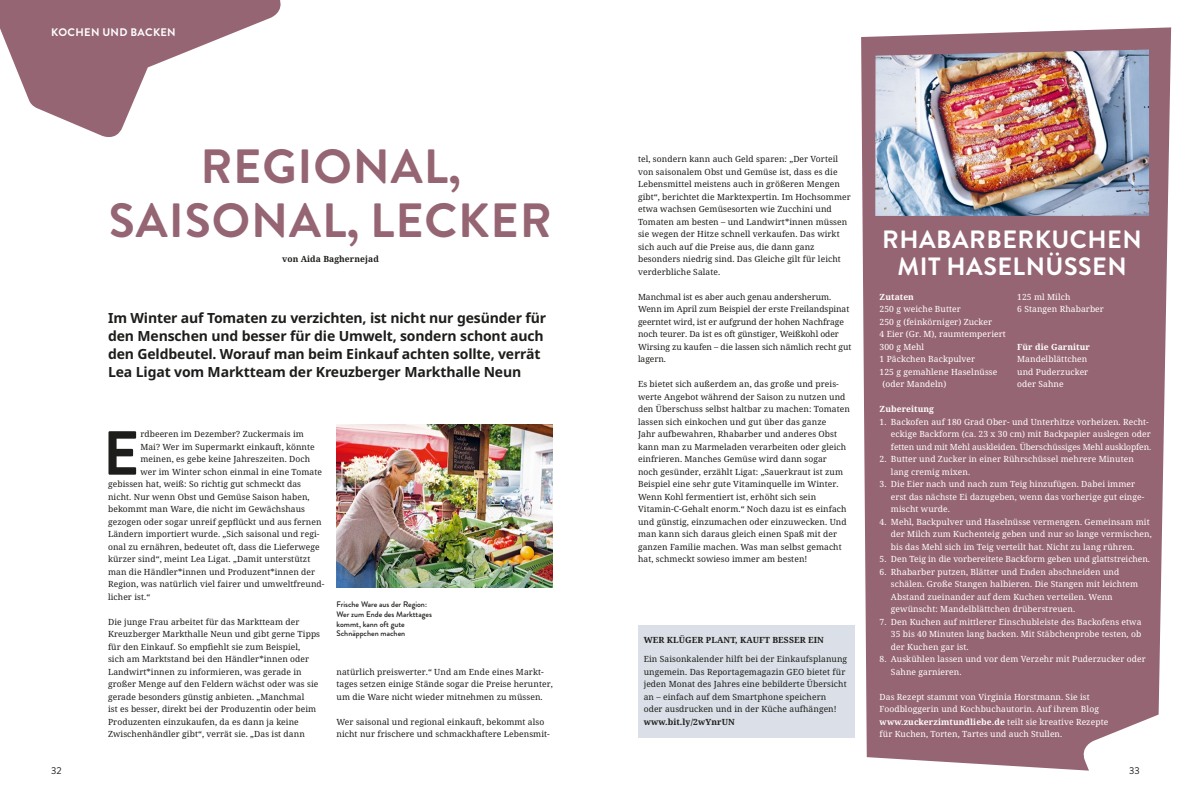
<style>
.page{position:relative;width:1191px;height:794px;background:#fff}
.page>*{position:absolute;margin:0;border:0;box-sizing:border-box;transform-origin:0 0}
.P_GSB_-_BODY_COPY_mD{font:700 62.1px "Brandon Grotesque";color:#1d1d1b}
.H2_Artikel{font:700 48px/54px "Brandon Grotesque";letter-spacing:.02em;color:#966574;text-align:center}
.H2_Artikel-2{font:700 25px/27px "Brandon Grotesque";letter-spacing:.02em;color:#fff;text-align:center}
.P_GSB_-_VORSPANN{font:700 14px/18px "Noto Sans";letter-spacing:-.01em;color:#1d1d1b}
.H1_Spitzmarke{font:700 11px "Brandon Grotesque";letter-spacing:.03em;color:#fff}
.t1{font:10px "Brandon Grotesque";color:#1d1d1b}
.P_GSB_-_BODY_COPY{font:8.5px/12.5px "Noto Serif";letter-spacing:.01em;color:#1d1d1b}
.P_GSB_-_BODY_COPY-2{font:8.5px/12.5px "Noto Serif";letter-spacing:.01em;color:#fff}
.P_GSB_-_BODY_COPY_mD-2{font:8.5px "Noto Serif";letter-spacing:.01em;color:#1d1d1b}
.P_Liste{font:8.5px/12.5px "Noto Serif";letter-spacing:.01em;color:#fff}
.P_GSB_-_BODY_COPY-3{font:700 8.5px "Noto Serif";letter-spacing:.01em;color:#1d1d1b}
.P_GSB_-_BODY_COPY-4{font:700 8.5px "Noto Serif";letter-spacing:.01em;color:#fff}
.P_Liste-2{font:700 8.5px "Noto Serif";letter-spacing:.01em;color:#fff}
.P_GSB_-_BU{font:500 8px/9.6px "Brandon Grotesque";color:#1d1d1b}
.s1{font-weight:700}
</style>
<div class="page">
<div style="left:861px;top:27px;width:310px;height:743px;background:#966574"></div>
<img style="left:875px;top:50px;width:274px;height:166px">
<svg style="left:1079px;top:645px;width:92px;height:126px"></svg>
<svg style="left:0;top:0;width:281px;height:137px;fill:#966574"></svg>
<div style="left:638px;top:625px;width:216px;height:112px;background:#dbe0e8"></div>
<img style="left:336px;top:425px;width:217px;height:162px">
<h1 class="H1_Spitzmarke" style="left:51px;top:24px;width:126px">KOCHEN UND BACKEN</h1>
<h2 class="H2_Artikel" style="left:109px;top:140px;width:444px">REGIONAL,<br>SAISONAL, LECKER</h2>
<p class="P_GSB_-_BODY_COPY-3" style="left:282px;top:253px;width:98px">von Aida Baghernejad</p>
<p class="P_GSB_-_VORSPANN" style="left:108px;top:309px;width:439px">Im Winter auf Tomaten zu verzichten, ist nicht nur gesünder für den Menschen und besser für die Umwelt, sondern schont auch den Geldbeutel. Worauf man beim Einkauf achten sollte, verrät Lea Ligat vom Marktteam der Kreuzberger Markthalle Neun</p>
<p class="P_GSB_-_BODY_COPY_mD" style="left:103px;top:410px;width:38px">E</p>
<p class="P_GSB_-_BODY_COPY_mD-2" style="left:140px;top:428px;width:165px">rdbeeren im Dezember? Zuckermais im</p>
<p class="P_GSB_-_BODY_COPY_mD-2" style="left:140px;top:441px;width:176px">Mai? Wer im Supermarkt einkauft, könnte</p>
<p class="P_GSB_-_BODY_COPY_mD-2" style="left:140px;top:453px;width:171px">meinen, es gebe keine Jahreszeiten. Doch</p>
<p class="P_GSB_-_BODY_COPY_mD-2" style="left:140px;top:466px;width:183px">wer im Winter schon einmal in eine Tomate</p>
<p class="P_GSB_-_BODY_COPY_mD-2" style="left:108px;top:478px;width:195px">gebissen hat, weiß: So richtig gut schmeckt das</p>
<p class="P_GSB_-_BODY_COPY_mD-2" style="left:108px;top:491px;width:203px">nicht. Nur wenn Obst und Gemüse Saison haben,</p>
<p class="P_GSB_-_BODY_COPY_mD-2" style="left:108px;top:503px;width:198px">bekommt man Ware, die nicht im Gewächshaus</p>
<p class="P_GSB_-_BODY_COPY_mD-2" style="left:108px;top:516px;width:215px">gezogen oder sogar unreif gepflückt und aus fernen</p>
<p class="P_GSB_-_BODY_COPY_mD-2" style="left:108px;top:528px;width:213px">Ländern importiert wurde. „Sich saisonal und regi-</p>
<p class="P_GSB_-_BODY_COPY_mD-2" style="left:108px;top:541px;width:213px">onal zu ernähren, bedeutet oft, dass die Lieferwege</p>
<p class="P_GSB_-_BODY_COPY_mD-2" style="left:108px;top:553px;width:204px">kürzer sind“, meint Lea Ligat. „Damit unterstützt</p>
<p class="P_GSB_-_BODY_COPY_mD-2" style="left:108px;top:566px;width:209px">man die Händler*innen und Produzent*innen der</p>
<p class="P_GSB_-_BODY_COPY_mD-2" style="left:108px;top:578px;width:218px">Region, was natürlich viel fairer und umweltfreund-</p>
<p class="P_GSB_-_BODY_COPY_mD-2" style="left:108px;top:591px;width:44px">licher ist.“</p>
<p class="P_GSB_-_BODY_COPY" style="left:108px;top:615px;width:213px">Die junge Frau arbeitet für das Marktteam der Kreuzberger Markthalle Neun und gibt gerne Tipps für den Einkauf. So empfiehlt sie zum Beispiel,<br>sich am Marktstand bei den Händler*innen oder Landwirt*innen zu informieren, was gerade in großer Menge auf den Feldern wächst oder was sie gerade besonders günstig anbieten. „Manchmal<br>ist es besser, direkt bei der Produzentin oder beim Produzenten einzukaufen, da es dann ja keine Zwischenhändler gibt“, verrät sie. „Das ist dann</p>
<p class="P_GSB_-_BU" style="left:336px;top:600px;width:97px">Frische Ware aus der Region:<br>Wer zum Ende des Markttages kommt, kann oft gute<br>Schnäppchen machen</p>
<p class="P_GSB_-_BODY_COPY" style="left:336px;top:665px;width:218px">natürlich preiswerter.“ Und am Ende eines Markt&shy;tages setzen einige Stände sogar die Preise herunter, um die Ware nicht wieder mitnehmen zu müssen.</p>
<p class="P_GSB_-_BODY_COPY" style="left:336px;top:715px;width:215px">Wer saisonal und regional einkauft, bekommt also nicht nur frischere und schmackhaftere Lebensmit-</p>
<p class="P_GSB_-_BODY_COPY" style="left:638px;top:153px;width:214px">tel, sondern kann auch Geld sparen: „Der Vorteil von saisonalem Obst und Gemüse ist, dass es die Lebensmittel meistens auch in größeren Mengen gibt“, berichtet die Marktexpertin. Im Hochsommer etwa wachsen Gemüsesorten wie Zucchini und Tomaten am besten – und Landwirt*innen müssen sie wegen der Hitze schnell verkaufen. Das wirkt sich auch auf die Preise aus, die dann ganz besonders niedrig sind. Das Gleiche gilt für leicht verderbliche Salate.</p>
<p class="P_GSB_-_BODY_COPY" style="left:638px;top:290px;width:215px">Manchmal ist es aber auch genau andersherum.<br>Wenn im April zum Beispiel der erste Freilandspinat geerntet wird, ist er aufgrund der hohen Nachfrage noch teurer. Da ist es oft günstiger, Weißkohl oder Wirsing zu kaufen – die lassen sich nämlich recht gut lagern.</p>
<p class="P_GSB_-_BODY_COPY" style="left:638px;top:378px;width:213px">Es bietet sich außerdem an, das große und preis&shy;werte Angebot während der Saison zu nutzen und den Überschuss selbst haltbar zu machen: Tomaten lassen sich einkochen und gut über das ganze<br>Jahr aufbewahren, Rhabarber und anderes Obst kann man zu Marmeladen verarbeiten oder gleich einfrieren. Manches Gemüse wird dann sogar<br>noch gesünder, erzählt Ligat: „Sauerkraut ist zum Beispiel eine sehr gute Vitaminquelle im Winter.<br>Wenn Kohl fermentiert ist, erhöht sich sein Vitamin-C-Gehalt enorm.“ Noch dazu ist es einfach und günstig, einzumachen oder einzuwecken. Und man kann sich daraus gleich einen Spaß mit der ganzen Familie machen. Was man selbst gemacht hat, schmeckt sowieso immer am besten!</p>
<p class="P_GSB_-_BODY_COPY-3" style="left:643px;top:634px;width:182px">WER KLÜGER PLANT, KAUFT BESSER EIN</p>
<p class="P_GSB_-_BODY_COPY" style="left:643px;top:653px;width:205px">Ein Saisonkalender hilft bei der Einkaufsplanung ungemein. Das Reportagemagazin GEO bietet für jeden Monat des Jahres eine bebilderte Übersicht an – einfach auf dem Smartphone speichern oder ausdrucken und in der Küche aufhängen! <span class="s1">www.bit.ly/2wYnrUN</span></p>
<h2 class="H2_Artikel-2" style="left:882px;top:226px;width:261px">RHABARBERKUCHEN<br>MIT HASELNÜSSEN</h2>
<p class="P_GSB_-_BODY_COPY-4" style="left:879px;top:290px;width:36px">Zutaten</p>
<p class="P_Liste" style="left:879px;top:303px;width:83px">250 g weiche Butter</p>
<p class="P_Liste" style="left:879px;top:315px;width:114px">250 g (feinkörniger) Zucker</p>
<p class="P_Liste" style="left:879px;top:328px;width:128px">4 Eier (Gr. M), raumtemperiert</p>
<p class="P_Liste" style="left:879px;top:340px;width:46px">300 g Mehl</p>
<p class="P_Liste" style="left:879px;top:353px;width:97px">1 Päckchen Backpulver</p>
<p class="P_Liste" style="left:882px;top:365px;width:116px;text-indent:-3px">125 g gemahlene Haselnüsse (oder Mandeln)</p>
<p class="P_Liste" style="left:1017px;top:290px;width:55px">125 ml Milch</p>
<p class="P_Liste" style="left:1017px;top:303px;width:88px">6 Stangen Rhabarber</p>
<p class="P_Liste-2" style="left:1017px;top:340px;width:74px">Für die Garnitur</p>
<p class="P_Liste" style="left:1017px;top:353px;width:73px;text-align:justify">Mandelblättchen und Puderzucker oder Sahne</p>
<p class="P_GSB_-_BODY_COPY-4" style="left:879px;top:403px;width:56px">Zubereitung</p>
<p class="P_GSB_-_BODY_COPY-2" style="left:891px;top:415px;width:262px;text-indent:-11px">1. Backofen auf 180 Grad Ober- und Unterhitze vorheizen. Recht&shy;eckige Backform (ca. 23 x 30 cm) mit Backpapier auslegen oder fetten und mit Mehl auskleiden. Überschüssiges Mehl ausklopfen.</p>
<p class="P_GSB_-_BODY_COPY-2" style="left:891px;top:453px;width:244px;text-indent:-11px">2. Butter und Zucker in einer Rührschüssel mehrere Minuten lang cremig mixen.</p>
<p class="P_GSB_-_BODY_COPY-2" style="left:891px;top:478px;width:255px;text-indent:-11px">3. Die Eier nach und nach zum Teig hinzufügen. Dabei immer erst das nächste Ei dazugeben, wenn das vorherige gut einge&shy;mischt wurde.</p>
<p class="P_GSB_-_BODY_COPY-2" style="left:891px;top:515px;width:262px;text-indent:-11px">4. Mehl, Backpulver und Haselnüsse vermengen. Gemeinsam mit der Milch zum Kuchenteig geben und nur so lange vermischen, bis das Mehl sich im Teig verteilt hat. Nicht zu lang rühren.</p>
<p class="P_GSB_-_BODY_COPY-2" style="left:879px;top:553px;width:272px">5. Den Teig in die vorbereitete Backform geben und glattstreichen.</p>
<p class="P_GSB_-_BODY_COPY-2" style="left:891px;top:565px;width:249px;text-indent:-11px">6. Rhabarber putzen, Blätter und Enden abschneiden und schälen. Große Stangen halbieren. Die Stangen mit leichtem Abstand zueinander auf dem Kuchen verteilen. Wenn gewünscht: Mandelblättchen drüberstreuen.</p>
<p class="P_GSB_-_BODY_COPY-2" style="left:891px;top:615px;width:252px;text-align:justify;text-indent:-11px">7. Den Kuchen auf mittlerer Einschubleiste des Backofens etwa 35 bis 40 Minuten lang backen. Mit Stäbchenprobe testen, ob der Kuchen gar ist.</p>
<p class="P_GSB_-_BODY_COPY-2" style="left:891px;top:653px;width:256px;text-indent:-11px">8. Auskühlen lassen und vor dem Verzehr mit Puderzucker oder<br>Sahne garnieren.</p>
<p class="P_GSB_-_BODY_COPY-2" style="left:879px;top:690px;width:230px">Das Rezept stammt von Virginia Horstmann. Sie ist Foodbloggerin und Kochbuchautorin. Auf ihrem Blog <span class="s1">www.zuckerzimtundliebe.de</span> teilt sie kreative Rezepte für Kuchen, Torten, Tartes und auch Stullen.</p>
<p class="t1" style="left:51px;top:764px;width:12px">32</p>
<p class="t1" style="left:1129px;top:764px;width:12px">33</p>
</div>
